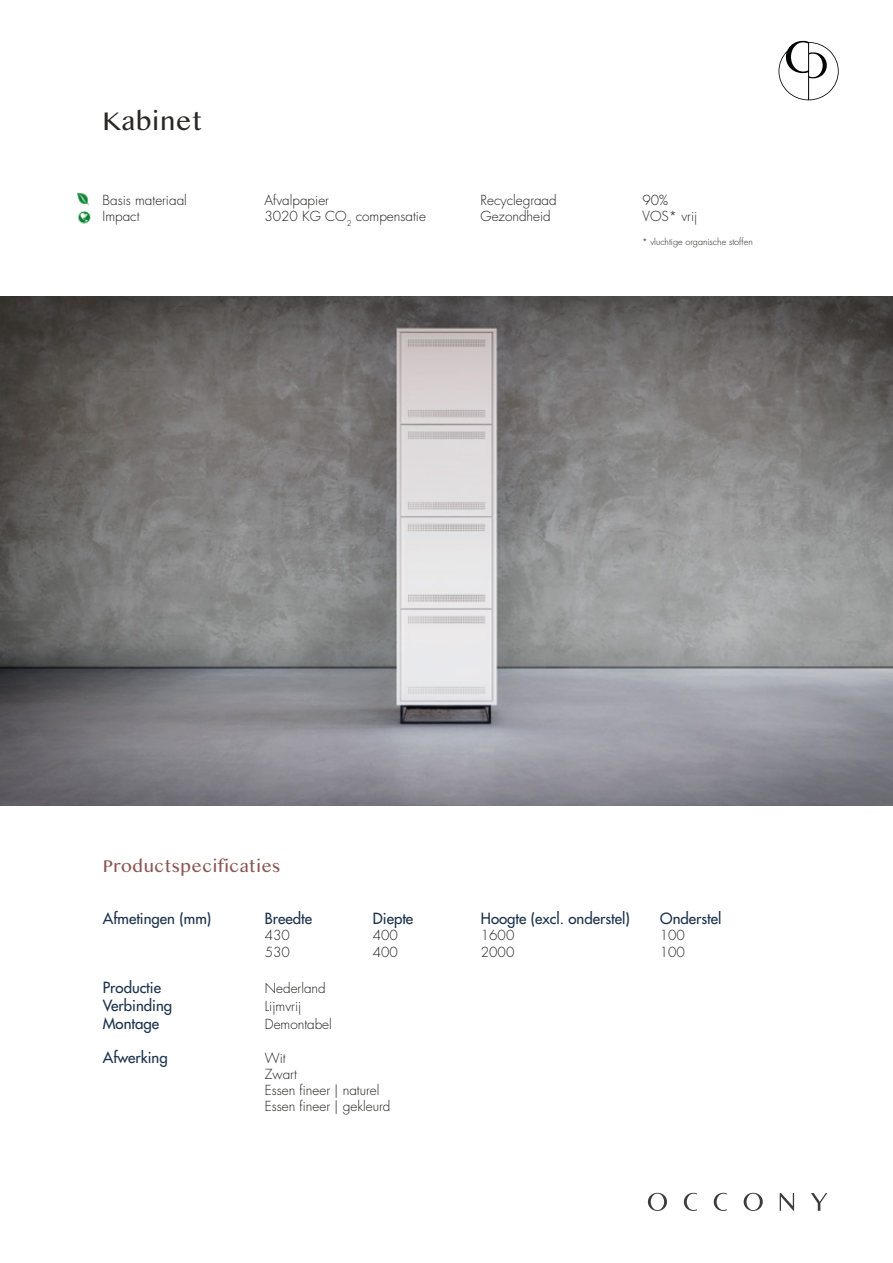
<style>
.page{position:relative;width:893px;height:1263px;background:#fff}
.page>*{position:absolute;margin:0;border:0;box-sizing:border-box;transform-origin:0 0}
.t1{font:27px "Malayalam MN";color:#292825}
.t2{font:18px "Malayalam MN";color:#8b5652}
.t3{font:500 15px "Futura Std";color:#1a314c}
.t4{font:300 13.5px/16.2px "Futura Std";color:#1d1d1b}
.t5{font:300 9px "Futura Std";color:#1d1d1b}
</style>
<div class="page">
<img style="left:0;top:296px;width:893px;height:509px">
<img style="left:77px;top:192px;width:13px;height:13px">
<img style="left:77px;top:210px;width:14px;height:14px">
<svg style="left:714px;top:1193px;width:13px;height:18px"></svg>
<svg style="left:684px;top:1193px;width:13px;height:18px"></svg>
<svg style="left:811px;top:1193px;width:16px;height:18px"></svg>
<svg style="left:780px;top:1193px;width:14px;height:18px"></svg>
<svg style="left:648px;top:1193px;width:19px;height:18px"></svg>
<svg style="left:744px;top:1193px;width:19px;height:18px"></svg>
<svg style="left:778px;top:41px;width:61px;height:59px"></svg>
<h1 class="t1" style="left:102px;top:108px;width:101px">Kabinet</h1>
<p class="t4" style="left:103px;top:192px;width:86px">Basis materiaal</p>
<p class="t4" style="left:265px;top:192px;width:66px">Afvalpapier</p>
<p class="t4" style="left:481px;top:192px;width:78px">Recyclegraad</p>
<p class="t4" style="left:643px;top:192px;width:27px">90%</p>
<p class="t4" style="left:103px;top:209px;width:39px">Impact</p>
<p class="t4" style="left:265px;top:209px;width:163px">3020 KG CO<sub>2</sub> compensatie</p>
<p class="t4" style="left:481px;top:209px;width:72px">Gezondheid</p>
<p class="t4" style="left:643px;top:209px;width:56px">VOS* vrij</p>
<p class="t5" style="left:642px;top:237px;width:112px">* vluchtige organische stoffen</p>
<h2 class="t2" style="left:103px;top:857px;width:179px">Productspecificaties</h2>
<p class="t3" style="left:103px;top:909px;width:110px">Afmetingen (mm)</p>
<p class="t3" style="left:265px;top:909px;width:49px">Breedte</p>
<p class="t3" style="left:373px;top:909px;width:42px">Diepte</p>
<p class="t3" style="left:481px;top:909px;width:150px">Hoogte (excl. onderstel)</p>
<p class="t3" style="left:660px;top:909px;width:63px">Onderstel</p>
<p class="t4" style="left:265px;top:928px;width:27px">430</p>
<p class="t4" style="left:373px;top:928px;width:27px">400</p>
<p class="t4" style="left:481px;top:928px;width:35px">1600</p>
<p class="t4" style="left:660px;top:928px;width:27px">100</p>
<p class="t4" style="left:265px;top:944px;width:27px">530</p>
<p class="t4" style="left:373px;top:944px;width:27px">400</p>
<p class="t4" style="left:481px;top:944px;width:35px">2000</p>
<p class="t4" style="left:660px;top:944px;width:27px">100</p>
<p class="t3" style="left:103px;top:978px;width:60px">Productie</p>
<p class="t4" style="left:265px;top:980px;width:62px">Nederland</p>
<p class="t3" style="left:103px;top:996px;width:71px">Verbinding</p>
<p class="t4" style="left:265px;top:998px;width:38px">Lijmvrij</p>
<p class="t3" style="left:103px;top:1014px;width:58px">Montage</p>
<p class="t4" style="left:265px;top:1016px;width:68px">Demontabel</p>
<p class="t3" style="left:103px;top:1048px;width:66px">Afwerking</p>
<p class="t4" style="left:265px;top:1050px;width:127px">Wit<br>Zwart<br>Essen fineer | naturel<br>Essen fineer | gekleurd</p>
</div>
